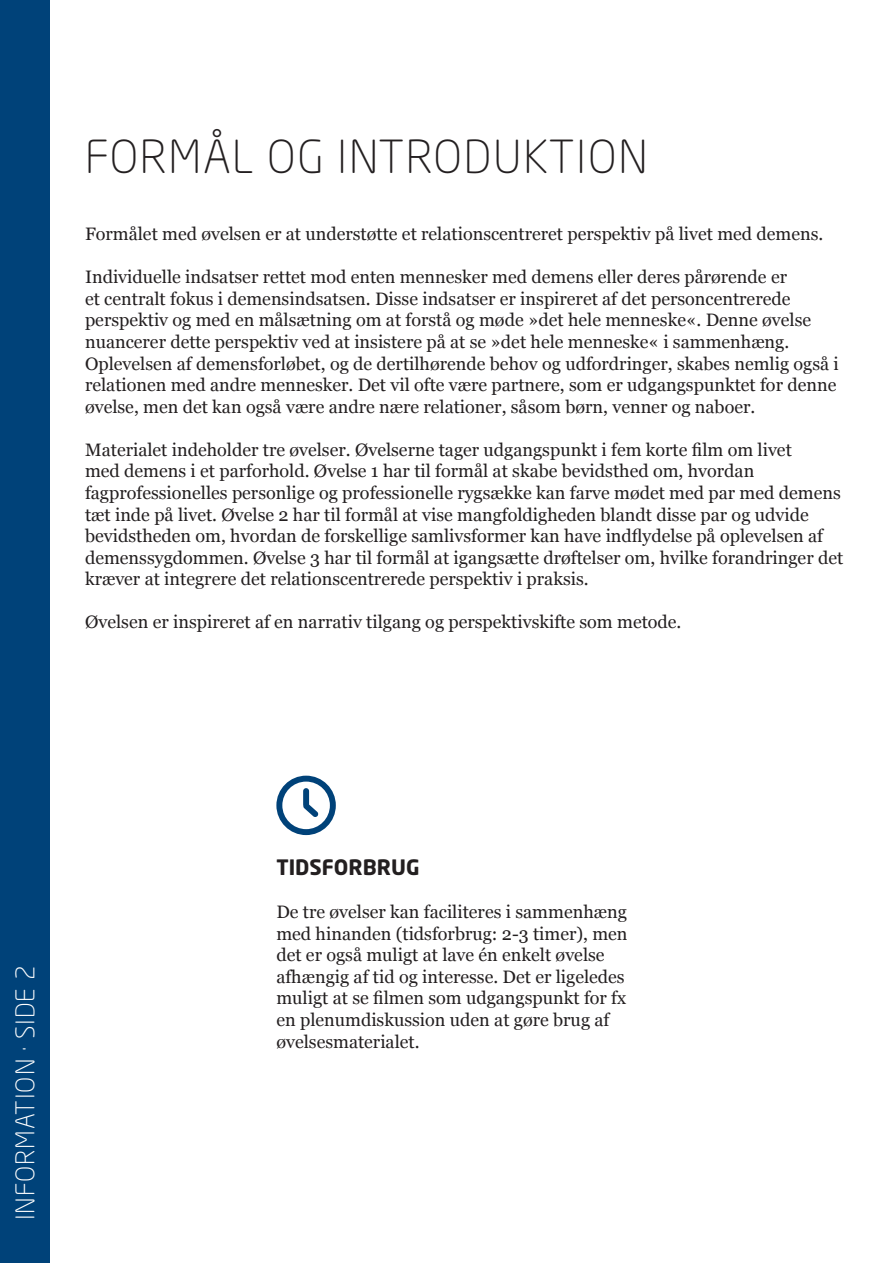
<style>
.page{position:relative;width:893px;height:1263px;background:#fff}
.page>*{position:absolute;margin:0;border:0;box-sizing:border-box;transform-origin:0 0}
.t1{font:300 45px "Neo Sans Std";letter-spacing:.04em;color:#231f20}
.t2{font:300 25.5px "Neo Sans Std";letter-spacing:.04em;color:#fff}
.t3{font:700 21px "Neo Sans Std";color:#231f20}
.t4{font:18px/21.6px "Georgia";color:#231f20}
</style>
<div class="page">
<div style="left:0;top:0;width:50px;height:1263px;background:#004279"></div>
<svg style="left:276px;top:776px;width:60px;height:59px"></svg>
<p class="t1" style="left:85px;top:130px;width:564px">FORMÅL OG INTRODUKTION</p>
<p class="t4" style="left:85px;top:223px;width:740px">Formålet med øvelsen er at understøtte et relationscentreret perspektiv på livet med demens.</p>
<p class="t4" style="left:85px;top:265px;width:755px">Individuelle indsatser rettet mod enten mennesker med demens eller deres pårørende er<br>et centralt fokus i demensindsatsen. Disse indsatser er inspireret af det personcentrerede perspektiv og med en målsætning om at forstå og møde »det hele menneske«. Denne øvelse nuancerer dette perspektiv ved at insistere på at se »det hele menneske« i sammenhæng.<br>Oplevelsen af demensforløbet, og de dertilhørende behov og udfordringer, skabes nemlig også i relationen med andre mennesker. Det vil ofte være partnere, som er udgangspunktet for denne øvelse, men det kan også være andre nære relationer, såsom børn, venner og naboer.</p>
<p class="t4" style="left:85px;top:438px;width:760px">Materialet indeholder tre øvelser. Øvelserne tager udgangspunkt i fem korte film om livet<br>med demens i et parforhold. Øvelse 1 har til formål at skabe bevidsthed om, hvordan fagprofessionelles personlige og professionelle rygsække kan farve mødet med par med demens tæt inde på livet. Øvelse 2 har til formål at vise mangfoldigheden blandt disse par og udvide bevidstheden om, hvordan de forskellige samlivsformer kan have indflydelse på oplevelsen af demenssygdommen. Øvelse 3 har til formål at igangsætte drøftelser om, hvilke forandringer det kræver at integrere det relationscentrerede perspektiv i praksis.</p>
<p class="t4" style="left:85px;top:610px;width:598px">Øvelsen er inspireret af en narrativ tilgang og perspektivskifte som metode.</p>
<p class="t2" style="left:10px;top:1220px;width:256px;rotate:-90deg">INFORMATION · SIDE 2</p>
<p class="t3" style="left:276px;top:854px;width:145px">TIDSFORBRUG</p>
<p class="t4" style="left:276px;top:900px;width:353px">De tre øvelser kan faciliteres i sammenhæng med hinanden (tidsforbrug: 2-3 timer), men det er også muligt at lave én enkelt øvelse afhængig af tid og interesse. Det er ligeledes muligt at se filmen som udgangspunkt for fx en plenumdiskussion uden at gøre brug af øvelsesmaterialet.</p>
</div>
